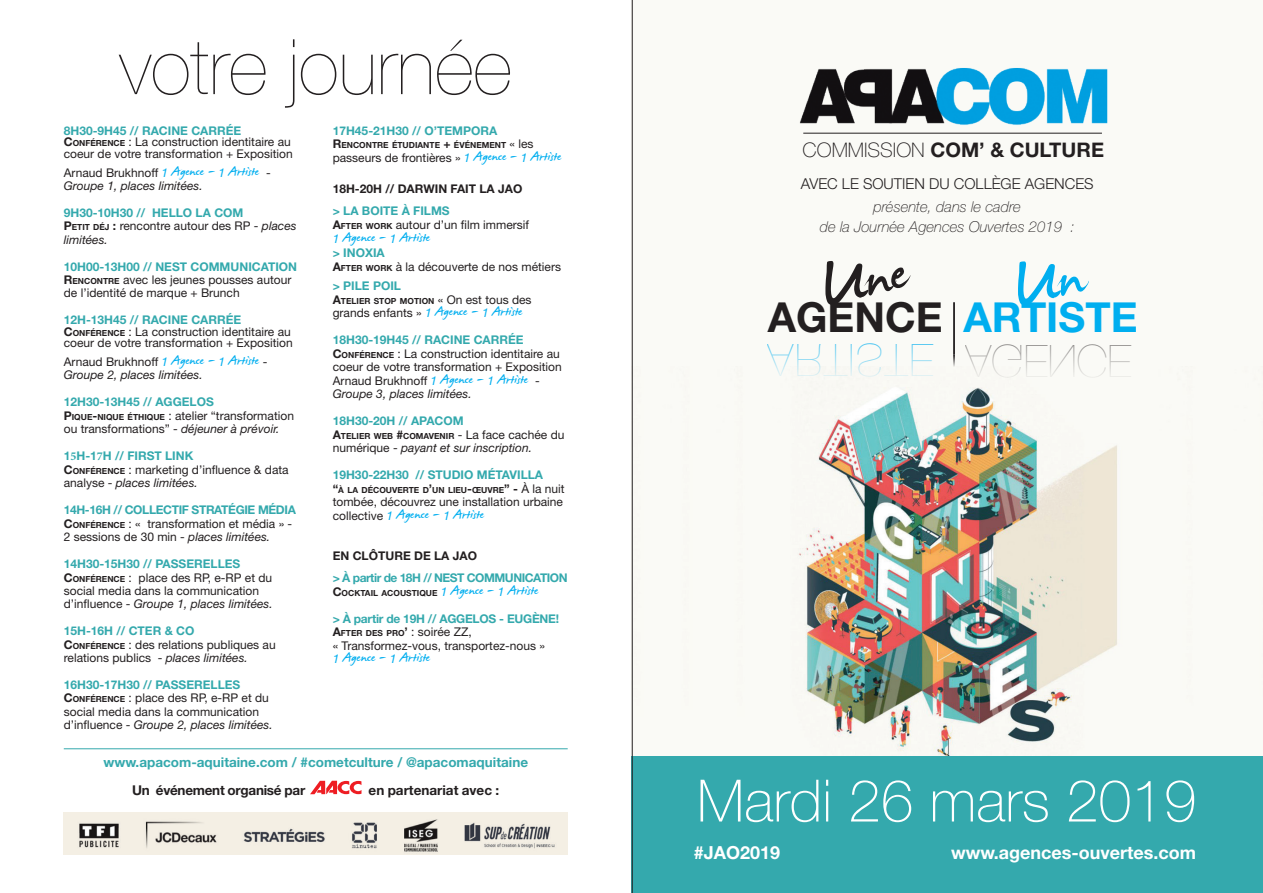
<style>
.page{position:relative;width:1263px;height:893px;background:#fff}
.page>*{position:absolute;margin:0;border:0;box-sizing:border-box;transform-origin:0 0}
.t1{font:200 76.8px "Helvetica Neue";color:#231f20}
.t2{font:100 58.5px "Helvetica Neue";color:#fff}
.t3{font:700 41.4px "Helvetica Neue";color:#00aeef}
.t4{font:700 41.4px "Helvetica Neue";color:#231f20}
.t5{font:21px "James Fajardo";color:#00aeef}
.t6{font:700 20.1px "Helvetica Neue";color:#231f20}
.t7{font:700 18px "Helvetica Neue";color:#fff}
.t8{font:italic 100 15px/19.5px "Helvetica Neue";color:#231f20;text-align:center}
.t9{font:300 15px "Helvetica Neue";color:#231f20}
.t10{font:700 13.5px "Helvetica Neue";color:#34a9ad}
.t11{font:700 13.5px "Helvetica Neue";letter-spacing:-.02em;color:#231f20}
.t12{font:700 13.5px "Helvetica Neue";color:#231f20}
.t13{font:12px/13.5px "Helvetica Neue";color:#231f20}
.t14{font:italic 12px/12.9px "Helvetica Neue";color:#231f20}
.t15{font:700 12px/13.5px "Helvetica Neue";color:#34a9ad}
.t16{font:700 12px "Helvetica Neue";color:#231f20}
.t17{font:700 12px "Helvetica Neue";letter-spacing:-.04em;color:#34a9ad}
.t18{font:700 12px "Helvetica Neue";letter-spacing:-.02em;color:#34a9ad}
.t19{font:700 8.4px "Helvetica Neue";color:#231f20}
.s1{font-weight:700;color:#34a9ad}
.s2{font-weight:700}
.s3{font-weight:700;font-size:8.4px}
.s4{font-style:normal}
.s5{color:#00aeef}
.s6{font-family:"James Fajardo";font-style:normal;font-size:21px;color:#00aeef}
.s7{color:#231f20}
.s8{font-size:8.4px;color:#231f20}
.s9{font-weight:400;color:#231f20}
.s10{font-weight:400;font-style:italic;color:#231f20}
.s11{font-style:italic}
.s12{font-family:"Minion Pro";font-weight:700;color:#34a9ad}
.s13{font-size:12px}
.s14{font-weight:400;font-size:12px}
.s15{font-style:italic;color:#00aeef}
.s16{font-family:"James Fajardo";font-size:21px;color:#00aeef}
.s17{font-family:"Helvetica Neue";font-style:italic;font-size:12px}
.s18{font-family:"Helvetica Neue";font-size:12px;color:#231f20}
.s19{font-weight:400;font-style:italic;font-size:12px;color:#00aeef}
.s20{font-family:"James Fajardo";font-weight:400;font-size:21px;color:#00aeef}
.s21{font-weight:100}
</style>
<div class="page">
<div style="left:631px;top:0;width:632px;height:781px;background:#fafaf6"></div>
<img style="left:631px;top:366px;width:632px;height:391px">
<div style="left:631px;top:757px;width:632px;height:136px;background:#34a9ad"></div>
<hr style="left:803px;top:133px;width:299px;height:1px;background:#231f20">
<hr style="left:632px;top:0;width:1px;height:893px;background:#231f20">
<hr style="left:64px;top:748px;width:504px;height:1px;background:#34a9ad">
<hr style="left:953px;top:302px;width:2px;height:52px;background:#231f20">
<svg style="left:953px;top:354px;width:2px;height:13px"></svg>
<img style="left:800px;top:68px;width:308px;height:57px">
<img style="left:64px;top:812px;width:504px;height:43px">
<svg style="left:310px;top:781px;width:51px;height:13px"></svg>
<svg style="left:767px;top:366px;width:166px;height:11px"></svg>
<svg style="left:965px;top:366px;width:166px;height:11px"></svg>
<h1 class="t1" style="left:120px;top:23px;width:394px">votre journée</h1>
<p class="t13" style="left:64px;top:125px;width:231px;line-height:11.6px"><span class="s1">8H30-9H45 // RACINE CARRÉE<br></span><span class="s2">C</span><span class="s3">ONFÉRENCE</span> : La construction identitaire au coeur de votre transformation + Exposition</p>
<p class="t14" style="left:64px;top:166px;width:208px"><span class="s4">Arnaud Brukhnoff</span> <span class="s5">1</span> <span class="s6">Agence -</span> <span class="s5">1</span> <span class="s6">Artiste</span> <span class="s4">-<br></span>Groupe 1, places limitées.</p>
<p class="t15" style="left:64px;top:205px;width:234px">9H30-10H30 // HELLO LA COM<br><span class="s7">P</span><span class="s8">ETIT DÉJ</span> <span class="s7">:</span> <span class="s9">rencontre autour des RP -</span> <span class="s10">places limitées.</span></p>
<p class="t13" style="left:64px;top:259px;width:235px"><span class="s1">10H00-13H00 // NEST COMMUNICATION<br></span><span class="s2">R</span><span class="s3">ENCONTRE</span> avec les jeunes pousses autour de l’identité de marque + Brunch</p>
<p class="t13" style="left:64px;top:314px;width:231px;line-height:11.7px"><span class="s1">12H-13H45 // RACINE CARRÉE<br></span><span class="s2">C</span><span class="s3">ONFÉRENCE</span> : La construction identitaire au coeur de votre transformation + Exposition</p>
<p class="t14" style="left:64px;top:355px;width:205px"><span class="s4">Arnaud Brukhnoff</span> <span class="s5">1</span> <span class="s6">Agence -</span> <span class="s5">1</span> <span class="s6">Artiste</span> <span class="s4">-<br></span>Groupe 2, places limitées.</p>
<p class="t13" style="left:64px;top:395px;width:232px"><span class="s1">12H30-13H45 // AGGELOS<br></span><span class="s2">P</span><span class="s3">IQUE</span><span class="s2">-</span><span class="s3">NIQUE ÉTHIQUE</span> : atelier “transformation ou transformations” - <span class="s11">déjeuner à prévoir.</span></p>
<p class="t13" style="left:64px;top:449px;width:226px"><span class="s1">1</span><span class="s12">5</span><span class="s1">H-1</span><span class="s12">7</span><span class="s1">H // FIRST LINK<br></span><span class="s2">C</span><span class="s3">ONFÉRENCE</span> : marketing d’influence &amp; data analyse - <span class="s11">places limitées.</span></p>
<p class="t13" style="left:64px;top:503px;width:234px"><span class="s1">14H-16H // COLLECTIF STRATÉGIE MÉDIA<br></span><span class="s2">C</span><span class="s3">ONFÉRENCE</span> : « transformation et média » -<br>2 sessions de 30 min - <span class="s11">places limitées.</span></p>
<p class="t13" style="left:64px;top:557px;width:210px"><span class="s1">14H30-15H30 // PASSERELLES </span><span class="s2">C</span><span class="s3">ONFÉRENCE</span> : place des RP, e-RP et du social media dans la communication d’influence - <span class="s11">Groupe 1, places limitées.</span></p>
<p class="t13" style="left:64px;top:624px;width:213px"><span class="s1">15H-16H // CTER &amp; CO<br></span><span class="s2">C</span><span class="s3">ONFÉRENCE</span> : des relations publiques au relations publics - <span class="s11">places limitées.</span></p>
<p class="t13" style="left:64px;top:678px;width:210px"><span class="s1">16H30-17H30 // PASSERELLES </span><span class="s2">C</span><span class="s3">ONFÉRENCE</span> : place des RP, e-RP et du social media dans la communication d’influence - <span class="s11">Groupe 2, places limitées.</span></p>
<p class="t15" style="left:333px;top:124px;width:166px">17H45-21H30 // O’TEMPORA</p>
<p class="t19" style="left:333px;top:140px;width:202px"><span class="s13">R</span>ENCONTRE ÉTUDIANTE <span class="s13">+</span> ÉVÉNEMENT <span class="s14">« les</span></p>
<p class="t13" style="left:333px;top:151px;width:230px">passeurs de frontières » <span class="s15">1</span> <span class="s16">Agence -</span> <span class="s15">1</span> <span class="s16">Artiste</span></p>
<p class="t16" style="left:333px;top:181px;width:191px">18H-20H // DARWIN FAIT LA JAO</p>
<p class="t13" style="left:333px;top:204px;width:198px"><span class="s1">&gt; LA BOITE À FILMS<br></span><span class="s2">A</span><span class="s3">FTER WORK</span> autour d’un film immersif</p>
<h3 class="t5" style="left:333px;top:226px;width:99px"><span class="s17">1</span> Agence - <span class="s17">1</span> Artiste</h3>
<p class="t13" style="left:333px;top:246px;width:230px"><span class="s1">&gt; INOXIA<br></span><span class="s2">A</span><span class="s3">FTER WORK</span> à la découverte de nos métiers</p>
<p class="t15" style="left:333px;top:278px;width:70px">&gt; PILE POIL</p>
<p class="t19" style="left:333px;top:296px;width:200px"><span class="s13">A</span>TELIER STOP MOTION <span class="s14">« On est tous des</span></p>
<p class="t13" style="left:333px;top:306px;width:191px">grands enfants » <span class="s15">1</span> <span class="s16">Agence -</span> <span class="s15">1</span> <span class="s16">Artiste</span></p>
<p class="t13" style="left:333px;top:333px;width:231px"><span class="s1">18H30-19H45 // RACINE CARRÉE </span><span class="s2">C</span><span class="s3">ONFÉRENCE</span> : La construction identitaire au coeur de votre transformation + Exposition Arnaud Brukhnoff <span class="s15">1</span> <span class="s16">Agence -</span> <span class="s15">1</span> <span class="s16">Artiste</span> - <span class="s11">Groupe 3, places limitées.</span></p>
<p class="t15" style="left:333px;top:414px;width:132px">18H30-20H // APACOM</p>
<p class="t19" style="left:333px;top:431px;width:233px"><span class="s13">A</span>TELIER WEB <span class="s13">#</span>COMAVENIR <span class="s14">- La face cachée du</span></p>
<p class="t14" style="left:333px;top:441px;width:201px"><span class="s4">numérique -</span> payant et sur inscription.</p>
<p class="t15" style="left:333px;top:468px;width:212px">19H30-22H30 // STUDIO MÉTAVILLA</p>
<p class="t19" style="left:333px;top:485px;width:233px"><span class="s13">“</span>À LA DÉCOUVERTE D<span class="s13">’</span>UN LIEU<span class="s13">-</span>ŒUVRE<span class="s13">” -</span> <span class="s14">À la nuit</span></p>
<p class="t13" style="left:333px;top:495px;width:232px">tombée, découvrez une installation urbaine</p>
<h3 class="t5" style="left:333px;top:503px;width:153px"><span class="s18">collective</span> <span class="s17">1</span> Agence - <span class="s17">1</span> Artiste</h3>
<p class="t16" style="left:333px;top:549px;width:146px">EN CLÔTURE DE LA JAO</p>
<p class="t17" style="left:333px;top:571px;width:236px">&gt; À partir de 18H // NEST COMMUNICATION</p>
<p class="t19" style="left:333px;top:588px;width:207px"><span class="s13">C</span>OCKTAIL ACOUSTIQUE <span class="s19">1</span> <span class="s20">Agence -</span> <span class="s19">1</span> <span class="s20">Artiste</span></p>
<p class="t18" style="left:333px;top:611px;width:228px">&gt; À partir de 19H // AGGELOS - EUGÈNE!</p>
<p class="t19" style="left:333px;top:628px;width:140px"><span class="s13">A</span>FTER DES PRO<span class="s13">’</span> <span class="s14">:</span> <span class="s14">soirée ZZ,</span></p>
<p class="t13" style="left:333px;top:639px;width:214px">« Transformez-vous, transportez-nous »</p>
<h3 class="t5" style="left:333px;top:647px;width:99px"><span class="s17">1</span> Agence - <span class="s17">1</span> Artiste</h3>
<p class="t10" style="left:103px;top:754px;width:426px">www.apacom-aquitaine.com / #cometculture / @apacomaquitaine</p>
<p class="t11" style="left:132px;top:782px;width:175px">Un événement organisé par</p>
<p class="t12" style="left:369px;top:782px;width:132px">en partenariat avec :</p>
<h3 class="t6" style="left:803px;top:137px;width:303px"><span class="s21">COMMISSION</span> COM’ &amp; CULTURE</h3>
<p class="t9" style="left:801px;top:174px;width:294px">AVEC LE SOUTIEN DU COLLÈGE AGENCES</p>
<p class="t8" style="left:820px;top:197px;width:256px">présente, dans le cadre<br>de la Journée Agences Ouvertes 2019 :</p>
<h3 class="t4" style="left:768px;top:292px;width:176px">AGENCE</h3>
<h3 class="t3" style="left:963px;top:292px;width:176px">ARTISTE</h3>
<h2 class="t2" style="left:697px;top:768px;width:501px">Mardi 26 mars 2019</h2>
<h3 class="t7" style="left:694px;top:841px;width:88px">#JAO2019</h3>
<h3 class="t7" style="left:951px;top:841px;width:246px">www.agences-ouvertes.com</h3>
</div>
